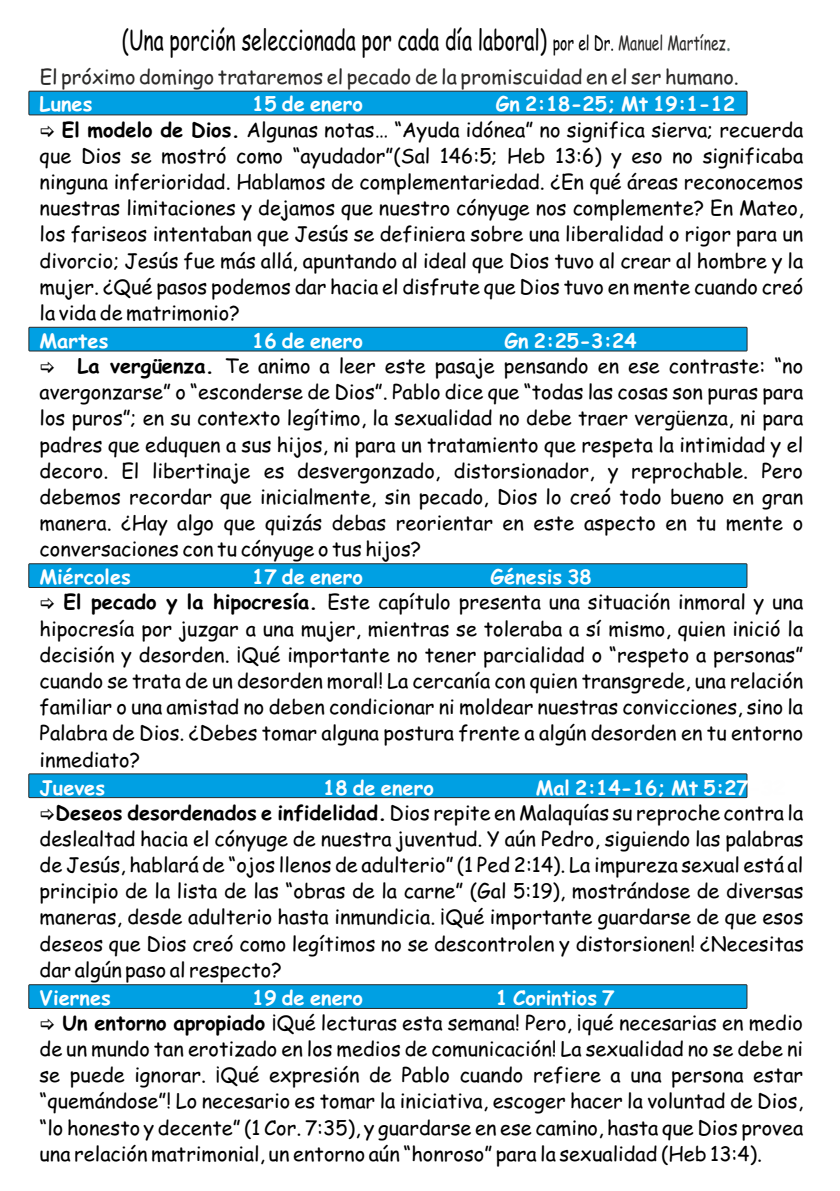
<style>
.page{position:relative;width:840px;height:1191px;background:#fff}
.page>*{position:absolute;margin:0;border:0;box-sizing:border-box;transform-origin:0 0}
.t1{font:28px "Comic Sans MS";color:#000;scale:.7 1}
.t2{font:20px "Comic Sans MS";color:#000}
.t3{font:700 20px "Comic Sans MS";color:#fefefe}
.t4{font:20px "Comic Sans MS";color:#2b2a29}
.s1{font-size:19.8px}
.s2{font-size:19.8px;color:#2b2a29}
.s3{font-size:27.2px;color:#5b7674}
.s4{font-weight:700}
</style>
<div class="page">
<div style="left:29px;top:563px;width:717px;height:24px;background:#00a0e3;border:1px solid #2b2a29"></div>
<div style="left:29px;top:773px;width:717px;height:25px;background:#00a0e3;border:1px solid #2b2a29"></div>
<div style="left:29px;top:327px;width:717px;height:24px;background:#00a0e3;border:1px solid #2b2a29"></div>
<div style="left:29px;top:91px;width:717px;height:24px;background:#00a0e3;border:1px solid #2b2a29"></div>
<div style="left:29px;top:984px;width:717px;height:24px;background:#00a0e3;border:1px solid #2b2a29"></div>
<h1 class="t1" style="left:122px;top:28px;width:870px">(Una porción seleccionada por cada día laboral) <span class="s1">por el Dr.</span> <span class="s2">Manuel Martínez</span><span class="s3">.</span></h1>
<p class="t4" style="left:40px;top:68px;width:700px">El próximo domingo trataremos el pecado de la promiscuidad en el ser humano.</p>
<p class="t3" style="left:40px;top:95px;width:54px">Lunes</p>
<p class="t3" style="left:252px;top:95px;width:112px">15 de enero</p>
<p class="t3" style="left:495px;top:95px;width:241px">Gn 2:18-25; Mt 19:1-12</p>
<p class="t2" style="left:62px;top:120px;width:742px"><span class="s4">El modelo de Dios.</span> Algunas notas… “Ayuda idónea” no significa sierva; recuerda</p>
<p class="t2" style="left:40px;top:147px;width:764px">que Dios se mostró como “ayudador”(Sal 146:5; Heb 13:6) y eso no significaba</p>
<p class="t2" style="left:40px;top:173px;width:764px">ninguna inferioridad. Hablamos de complementariedad. ¿En qué áreas reconocemos</p>
<p class="t2" style="left:40px;top:199px;width:765px">nuestras limitaciones y dejamos que nuestro cónyuge nos complemente? En Mateo,</p>
<p class="t2" style="left:40px;top:225px;width:764px">los fariseos intentaban que Jesús se definiera sobre una liberalidad o rigor para un</p>
<p class="t2" style="left:40px;top:251px;width:764px">divorcio; Jesús fue más allá, apuntando al ideal que Dios tuvo al crear al hombre y la</p>
<p class="t2" style="left:40px;top:278px;width:764px">mujer. ¿Qué pasos podemos dar hacia el disfrute que Dios tuvo en mente cuando creó</p>
<p class="t2" style="left:40px;top:304px;width:202px">la vida de matrimonio?</p>
<p class="t3" style="left:40px;top:332px;width:70px">Martes</p>
<p class="t3" style="left:252px;top:332px;width:112px">16 de enero</p>
<p class="t3" style="left:504px;top:332px;width:134px">Gn 2:25-3:24</p>
<p class="t2" style="left:78px;top:357px;width:726px"><span class="s4">La vergüenza.</span> Te animo a leer este pasaje pensando en ese contraste: “no</p>
<p class="t2" style="left:40px;top:383px;width:764px">avergonzarse” o “esconderse de Dios”. Pablo dice que “todas las cosas son puras para</p>
<p class="t2" style="left:40px;top:409px;width:764px">los puros”; en su contexto legítimo, la sexualidad no debe traer vergüenza, ni para</p>
<p class="t2" style="left:40px;top:435px;width:764px">padres que eduquen a sus hijos, ni para un tratamiento que respeta la intimidad y el</p>
<p class="t2" style="left:40px;top:462px;width:764px">decoro. El libertinaje es desvergonzado, distorsionador, y reprochable. Pero</p>
<p class="t2" style="left:40px;top:488px;width:764px">debemos recordar que inicialmente, sin pecado, Dios lo creó todo bueno en gran</p>
<p class="t2" style="left:40px;top:514px;width:764px">manera. ¿Hay algo que quizás debas reorientar en este aspecto en tu mente o</p>
<p class="t2" style="left:40px;top:540px;width:383px">conversaciones con tu cónyuge o tus hijos?</p>
<p class="t3" style="left:40px;top:568px;width:93px">Miércoles</p>
<p class="t3" style="left:252px;top:568px;width:112px">17 de enero</p>
<p class="t3" style="left:490px;top:568px;width:103px">Génesis 38</p>
<p class="t2" style="left:64px;top:593px;width:740px"><span class="s4">El pecado y la hipocresía.</span> Este capítulo presenta una situación inmoral y una</p>
<p class="t2" style="left:40px;top:619px;width:764px">hipocresía por juzgar a una mujer, mientras se toleraba a sí mismo, quien inició la</p>
<p class="t2" style="left:40px;top:646px;width:764px">decisión y desorden. ¡Qué importante no tener parcialidad o “respeto a personas”</p>
<p class="t2" style="left:40px;top:672px;width:764px">cuando se trata de un desorden moral! La cercanía con quien transgrede, una relación</p>
<p class="t2" style="left:40px;top:698px;width:764px">familiar o una amistad no deben condicionar ni moldear nuestras convicciones, sino la</p>
<p class="t2" style="left:40px;top:724px;width:764px">Palabra de Dios. ¿Debes tomar alguna postura frente a algún desorden en tu entorno</p>
<p class="t2" style="left:40px;top:750px;width:102px">inmediato?</p>
<p class="t3" style="left:40px;top:778px;width:67px">Jueves</p>
<p class="t3" style="left:323px;top:778px;width:112px">18 de enero</p>
<p class="t3" style="left:535px;top:778px;width:251px">Mal 2:14-16; Mt 5:27-32</p>
<p class="t2" style="left:56px;top:803px;width:748px"><span class="s4">Deseos desordenados e infidelidad.</span> Dios repite en Malaquías su reproche contra la</p>
<p class="t2" style="left:40px;top:829px;width:765px">deslealtad hacia el cónyuge de nuestra juventud. Y aún Pedro, siguiendo las palabras</p>
<p class="t2" style="left:40px;top:856px;width:764px">de Jesús, hablará de “ojos llenos de adulterio” (1 Ped 2:14). La impureza sexual está al</p>
<p class="t2" style="left:40px;top:882px;width:765px">principio de la lista de las “obras de la carne” (Gal 5:19), mostrándose de diversas</p>
<p class="t2" style="left:40px;top:908px;width:764px">maneras, desde adulterio hasta inmundicia. ¡Qué importante guardarse de que esos</p>
<p class="t2" style="left:40px;top:934px;width:765px">deseos que Dios creó como legítimos no se descontrolen y distorsionen! ¿Necesitas</p>
<p class="t2" style="left:40px;top:960px;width:244px">dar algún paso al respecto?</p>
<p class="t3" style="left:40px;top:988px;width:73px">Viernes</p>
<p class="t3" style="left:252px;top:988px;width:112px">19 de enero</p>
<p class="t3" style="left:495px;top:988px;width:120px">1 Corintios 7</p>
<p class="t2" style="left:62px;top:1013px;width:741px"><span class="s4">Un entorno apropiado</span> ¡Qué lecturas esta semana! Pero, ¡qué necesarias en medio</p>
<p class="t2" style="left:40px;top:1040px;width:764px">de un mundo tan erotizado en los medios de comunicación! La sexualidad no se debe ni</p>
<p class="t2" style="left:40px;top:1066px;width:764px">se puede ignorar. ¡Qué expresión de Pablo cuando refiere a una persona estar</p>
<p class="t2" style="left:40px;top:1092px;width:764px">“quemándose”! Lo necesario es tomar la iniciativa, escoger hacer la voluntad de Dios,</p>
<p class="t2" style="left:40px;top:1118px;width:764px">“lo honesto y decente” (1 Cor. 7:35), y guardarse en ese camino, hasta que Dios provea</p>
<p class="t2" style="left:40px;top:1144px;width:723px">una relación matrimonial, un entorno aún “honroso” para la sexualidad (Heb 13:4).</p>
</div>
